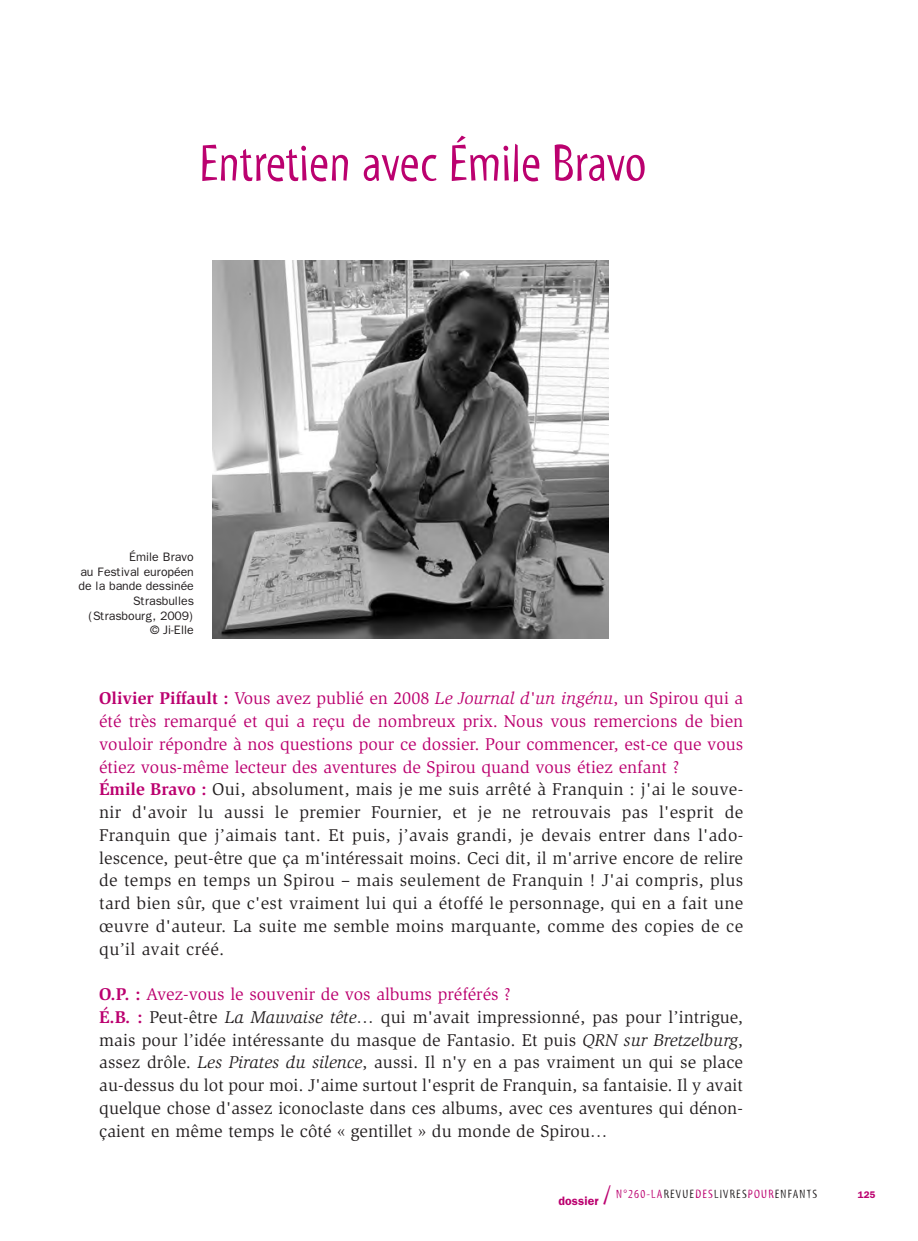
<style>
.page{position:relative;width:918px;height:1241px;background:#fff}
.page>*{position:absolute;margin:0;border:0;box-sizing:border-box;transform-origin:0 0}
.t1{font:52.5px "Myriad Tilt";color:#bb016f}
.t2{font:17.5px/22.8px "Slimbach";letter-spacing:.005em;color:#231f20}
.t3{font:12.25px/14.7px "Franklin Gothic";letter-spacing:-.005em;color:#231f20;text-align:right}
.t4{font:12.25px "Myriad Tilt";letter-spacing:.1em;color:#231f20}
.t5{font:600 9.62px "Franklin Gothic";color:#bb016f}
.s1{font-weight:700;color:#bb016f}
.s2{color:#bb016f}
.s3{font-style:italic;color:#bb016f}
.s4{font-style:italic}
.s5{font-family:"Franklin Gothic";font-weight:600;color:#bb016f}
.s6{font-size:26.25px;color:#bb016f}
</style>
<div class="page">
<img style="left:212px;top:261px;width:397px;height:377px">
<h1 class="t1" style="left:199px;top:144px;width:449px">Entretien avec Émile Bravo</h1>
<p class="t3" style="left:78px;top:549px;width:117px">Émile Bravo<br>au Festival européen de la bande dessinée<br>Strasbulles (Strasbourg, 2009) © Ji-Elle</p>
<p class="t2" style="left:99px;top:688px;width:645px"><span class="s1">Olivier Piffault :</span> <span class="s2">Vous avez publié en 2008</span> <span class="s3">Le Journal d'un ingénu</span><span class="s2">, un Spirou qui a été très remarqué et qui a reçu de nombreux prix. Nous vous remercions de bien vouloir répondre à nos questions pour ce dossier. Pour commencer, est-ce que vous étiez vous-même lecteur des aventures de Spirou quand vous étiez enfant ?<br></span><span class="s1">Émile Bravo :</span> Oui, absolument, mais je me suis arrêté à Franquin : j'ai le souve&shy;nir d'avoir lu aussi le premier Fournier, et je ne retrouvais pas l'esprit de Franquin que j’aimais tant. Et puis, j’avais grandi, je devais entrer dans l'ado&shy;lescence, peut-être que ça m'intéressait moins. Ceci dit, il m'arrive encore de relire de temps en temps un Spirou – mais seulement de Franquin ! J'ai compris, plus tard bien sûr, que c'est vraiment lui qui a étoffé le personnage, qui en a fait une œuvre d'auteur. La suite me semble moins marquante, comme des copies de ce qu’il avait créé.</p>
<p class="t2" style="left:99px;top:984px;width:645px"><span class="s1">O.P. :</span> <span class="s2">Avez-vous le souvenir de vos albums préférés ?<br></span><span class="s1">É.B. :</span> Peut-être <span class="s4">La Mauvaise tête</span>… qui m'avait impressionné, pas pour l’intrigue, mais pour l’idée intéressante du masque de Fantasio. Et puis <span class="s4">QRN sur Bretzelburg</span>, assez drôle. <span class="s4">Les Pirates du silence</span>, aussi. Il n'y en a pas vraiment un qui se place au-dessus du lot pour moi. J'aime surtout l'esprit de Franquin, sa fantaisie. Il y avait quelque chose d'assez iconoclaste dans ces albums, avec ces aventures qui dénon&shy;çaient en même temps le côté « gentillet » du monde de Spirou…</p>
<p class="t4" style="left:558px;top:1188px;width:260px"><span class="s5">dossier</span> <span class="s6">/</span> <span class="s2">N°260-LA</span>REVUE<span class="s2">DES</span>LIVRES<span class="s2">POUR</span>ENFANTS</p>
<p class="t5" style="left:858px;top:1188px;width:19px">125</p>
</div>
